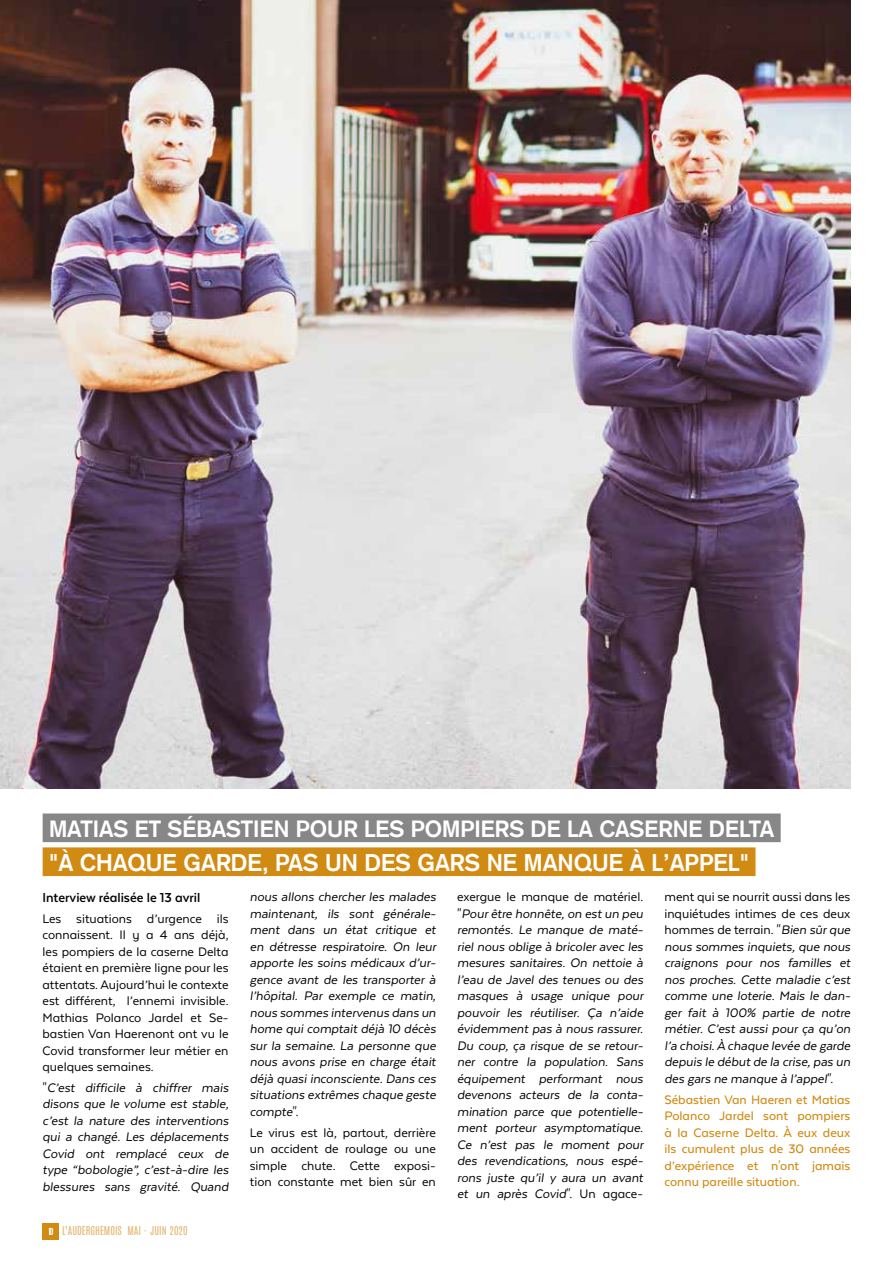
<style>
.page{position:relative;width:893px;height:1263px;background:#fff}
.page>*{position:absolute;margin:0;border:0;box-sizing:border-box;transform-origin:0 0}
.t1{font:700 23.7px "Akzidenz Grotesk CE";color:#fff}
.t2{font:700 22.95px "Akzidenz Grotesk CE";color:#fff}
.t3{font:700 15px "Texta Alt";color:#000}
.t4{font:italic 14.25px/16.5px "Texta Alt";color:#000;text-align:justify}
.t5{font:14.25px/16.5px "Texta Alt";color:#000;text-align:justify}
.t6{font:500 14.25px/16.5px "Texta Alt";color:#d18a12;text-align:justify}
.t7{font:10.2px "Antonio";color:#e4b876}
.s1{font-style:normal}
.s2{font-family:"Confidel";font-size:10.5px;color:#fff}
</style>
<div class="page">
<div style="left:43px;top:1223px;width:16px;height:16px;background:#d18a12"></div>
<img style="left:0;top:0;width:850px;height:789px">
<div style="left:43px;top:813px;width:738px;height:29px;background:#878787"></div>
<div style="left:43px;top:847px;width:712px;height:29px;background:#d18a12"></div>
<h2 class="t2" style="left:49px;top:815px;width:727px">MATIAS ET SÉBASTIEN POUR LES POMPIERS DE LA CASERNE DELTA</h2>
<h1 class="t1" style="left:49px;top:848px;width:701px">"À CHAQUE GARDE, PAS UN DES GARS NE MANQUE À L’APPEL"</h1>
<p class="t3" style="left:43px;top:890px;width:159px">Interview réalisée le 13 avril</p>
<p class="t5" style="left:43px;top:910px;width:188px">Les situations d’urgence ils connaissent. Il y a 4 ans déjà, les pompiers de la caserne Delta étaient en première ligne pour les attentats. Aujourd’hui le contexte est différent, l’ennemi invisible.<br>Mathias Polanco Jardel et Se&shy;bastien Van Haerenont ont vu le Covid transformer leur métier en quelques semaines.</p>
<p class="t4" style="left:43px;top:1079px;width:188px"><span class="s1">"</span>C’est difficile à chiffrer mais disons que le volume est stable, c’est la nature des interventions qui a changé. Les déplacements Covid ont remplacé ceux de type “bobologie”, c’est-à-dire les blessures sans gravité. Quand</p>
<p class="t7" style="left:49px;top:1223px;width:140px"><span class="s2">10</span> L’AUDERGHEMOIS MAI - JUIN 2020</p>
<p class="t4" style="left:250px;top:889px;width:188px">nous allons chercher les malades maintenant, ils sont générale&shy;ment dans un état critique et en détresse respiratoire. On leur apporte les soins médicaux d’ur&shy;gence avant de les transporter à l’hôpital. Par exemple ce matin, nous sommes intervenus dans un home qui comptait déjà 10 décès sur la semaine. La personne que nous avons prise en charge était déjà quasi inconsciente. Dans ces situations extrêmes chaque geste compte<span class="s1">".</span></p>
<p class="t5" style="left:250px;top:1124px;width:188px">Le virus est là, partout, derrière un accident de roulage ou une simple chute. Cette exposi&shy;tion constante met bien sûr en</p>
<p class="t4" style="left:457px;top:889px;width:188px"><span class="s1">exergue le manque de matériel. "</span>Pour être honnête, on est un peu remontés. Le manque de maté&shy;riel nous oblige à bricoler avec les mesures sanitaires. On nettoie à l’eau de Javel des tenues ou des masques à usage unique pour pouvoir les réutiliser. Ça n’aide évidemment pas à nous rassurer.<br>Du coup, ça risque de se retour&shy;ner contre la population. Sans équipement performant nous devenons acteurs de la conta&shy;mination parce que potentielle&shy;ment porteur asymptomatique.<br>Ce n’est pas le moment pour des revendications, nous espé&shy;rons juste qu’il y aura un avant et un après Covid<span class="s1">". Un agace-</span></p>
<p class="t4" style="left:664px;top:889px;width:188px"><span class="s1">ment qui se nourrit aussi dans les inquiétudes intimes de ces deux hommes de terrain. "</span>Bien sûr que nous sommes inquiets, que nous craignons pour nos familles et nos proches. Cette maladie c’est comme une loterie. Mais le dan&shy;ger fait à 100% partie de notre métier. C’est aussi pour ça qu’on l’a choisi. À chaque levée de garde depuis le début de la crise, pas un des gars ne manque à l’appel<span class="s1">".</span></p>
<p class="t6" style="left:664px;top:1091px;width:188px">Sébastien Van Haeren et Matias Polanco Jardel sont pompiers à la Caserne Delta. À eux deux ils cumulent plus de 30 années d’expérience et n'ont jamais connu pareille situation.</p>
</div>
